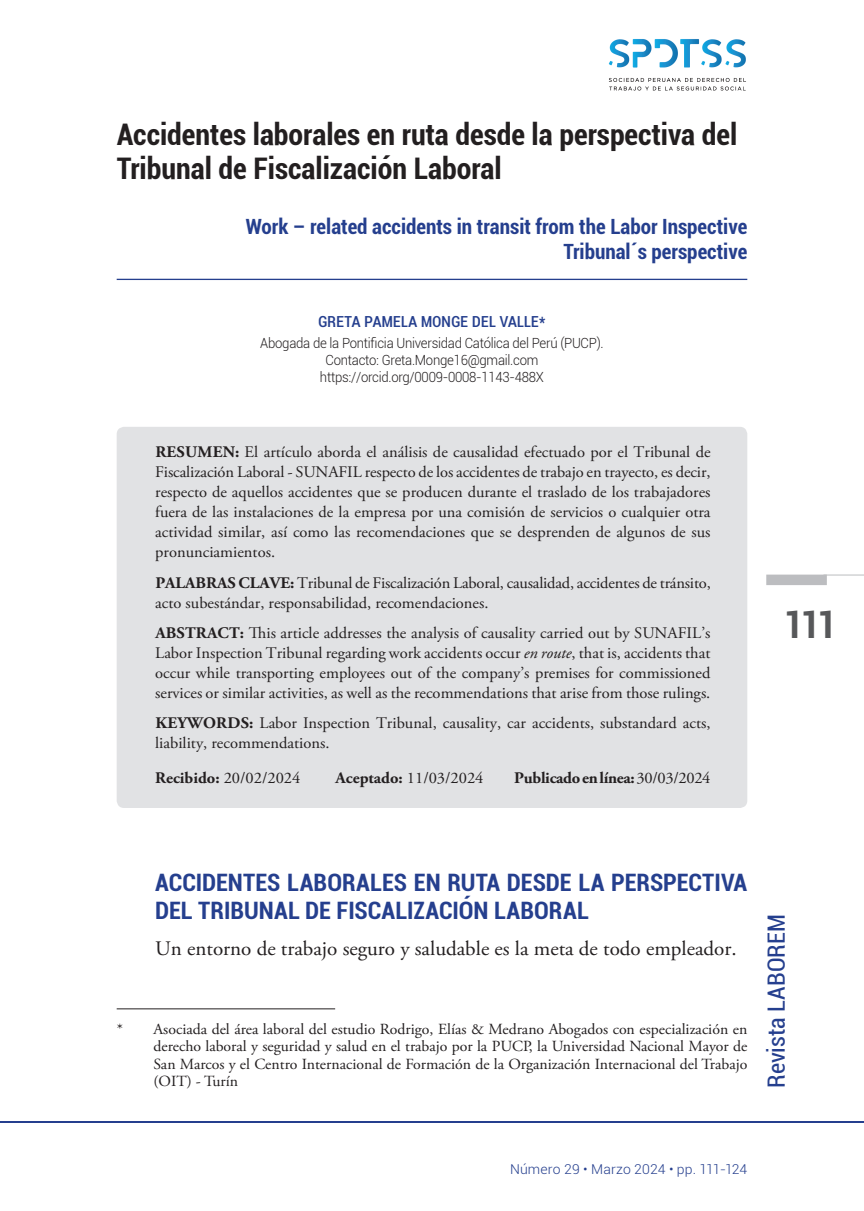
<style>
.page{position:relative;width:864px;height:1211px;background:#fff}
.page>*{position:absolute;margin:0;border:0;box-sizing:border-box;transform-origin:0 0}
.t1{font:700 condensed 37.27px "Roboto";color:#57585a}
.t2{font:700 condensed 29.75px/33.2px "Roboto";color:#231f20}
.t3{font:700 condensed 23.97px/28px "Roboto";color:#253f8e}
.t4{font:condensed 23.8px "Roboto";color:#253f8e}
.t5{font:700 condensed 21px/25.2px "Roboto";color:#253f8e;text-align:right}
.t6{font:20.65px "Adobe Garamond Pro";color:#231f20}
.t7{font:condensed 19.25px "Roboto";letter-spacing:-.02em;color:#253f8e;scale:.94 1}
.t8{font:16.1px/20.1px "Adobe Garamond Pro";color:#231f20;text-align:justify}
.t9{font:700 16.1px "Adobe Garamond Pro";letter-spacing:-.02em;color:#231f20}
.t10{font:15.4px/17.5px "Adobe Garamond Pro";color:#231f20;text-align:justify}
.t11{font:300 14px/16.8px "Roboto";letter-spacing:-.02em;color:#231f20;text-align:center;scale:.94 1}
.t12{font:300 13.65px "Roboto";letter-spacing:.01em;color:#253f8e}
.s1{font-weight:700}
.s2{font-style:italic}
.s3{font-weight:400}
</style>
<div class="page">
<hr style="left:823px;top:574px;width:40px;height:1px;background:#bcbdc0">
<div style="left:766px;top:574px;width:60px;height:11px;background:#bcbdc0"></div>
<hr style="left:0;top:1121px;width:863px;height:1px;background:#253f8e">
<div style="left:117px;top:427px;width:630px;height:381px;background:#e1e2e4;border-radius:7px"></div>
<hr style="left:117px;top:279px;width:630px;height:1px;background:#253f8e">
<hr style="left:117px;top:1008px;width:218px;height:1px;background:#231f20">
<img style="left:608px;top:39px;width:138px;height:52px">
<h2 class="t2" style="left:117px;top:117px;width:621px">Accidentes laborales en ruta desde la perspectiva del<br>Tribunal de Fiscalización Laboral</h2>
<h3 class="t5" style="left:245px;top:213px;width:503px">Work – related accidents in transit from the Labor Inspective<br>Tribunal´s perspective</h3>
<p class="t7" style="left:318px;top:306px;width:244px">greta pamela monge del valle*</p>
<p class="t11" style="left:260px;top:334px;width:367px">Abogada de la Pontificia Universidad Católica del Perú (PUCP).<br>Contacto: Greta.Monge16@gmail.com https://orcid.org/0009-0008-1143-488X</p>
<p class="t8" style="left:155px;top:442px;width:556px"><span class="s1">RESUMEN:</span> El artículo aborda el análisis de causalidad efectuado por el Tribunal de Fiscalización Laboral - SUNAFIL respecto de los accidentes de trabajo en trayecto, es decir, respecto de aquellos accidentes que se producen durante el traslado de los trabajadores fuera de las instalaciones de la empresa por una comisión de servicios o cualquier otra actividad similar, así como las recomendaciones que se desprenden de algunos de sus pronunciamientos.</p>
<p class="t8" style="left:155px;top:573px;width:557px"><span class="s1">PALABRAS CLAVE:</span> Tribunal de Fiscalización Laboral, causalidad, accidentes de tránsito, acto subestándar, responsabilidad, recomendaciones.</p>
<p class="t8" style="left:155px;top:623px;width:556px"><span class="s1">ABSTRACT:</span> This article addresses the analysis of causality carried out by SUNAFIL’s Labor Inspection Tribunal regarding work accidents occur <span class="s2">en route</span>, that is, accidents that occur while transporting employees out of the company’s premises for commissioned services or similar activities, as well as the recommendations that arise from those rulings.</p>
<p class="t8" style="left:155px;top:713px;width:556px"><span class="s1">KEYWORDS:</span> Labor Inspection Tribunal, causality, car accidents, substandard acts, liability, recommendations.</p>
<p class="t8" style="left:155px;top:768px;width:147px"><span class="s1">Recibido:</span> 20/02/2024</p>
<p class="t8" style="left:335px;top:768px;width:149px"><span class="s1">Aceptado:</span> 11/03/2024</p>
<p class="t9" style="left:514px;top:768px;width:197px">Publicado en línea: <span class="s3">30/03/2024</span></p>
<h1 class="t1" style="left:783px;top:598px;width:55px">111</h1>
<h3 class="t3" style="left:155px;top:867px;width:593px">ACCIDENTES LABORALES EN RUTA DESDE LA PERSPECTIVA<br>DEL TRIBUNAL DE FISCALIZACIÓN LABORAL</h3>
<p class="t6" style="left:155px;top:936px;width:582px">Un entorno de trabajo seguro y saludable es la meta de todo empleador.</p>
<p class="t10" style="left:153px;top:1020px;width:595px;text-indent:-37px">* Asociada del área laboral del estudio Rodrigo, Elías &amp; Medrano Abogados con especialización en derecho laboral y seguridad y salud en el trabajo por la PUCP, la Universidad Nacional Mayor de San Marcos y el Centro Internacional de Formación de la Organización Internacional del Trabajo (OIT) - Turín</p>
<h3 class="t4" style="left:759px;top:1087px;width:175px;rotate:-90deg">Revista LABOREM</h3>
<p class="t12" style="left:510px;top:1159px;width:239px">Número 29 • Marzo 2024 • pp. 111-124</p>
</div>
